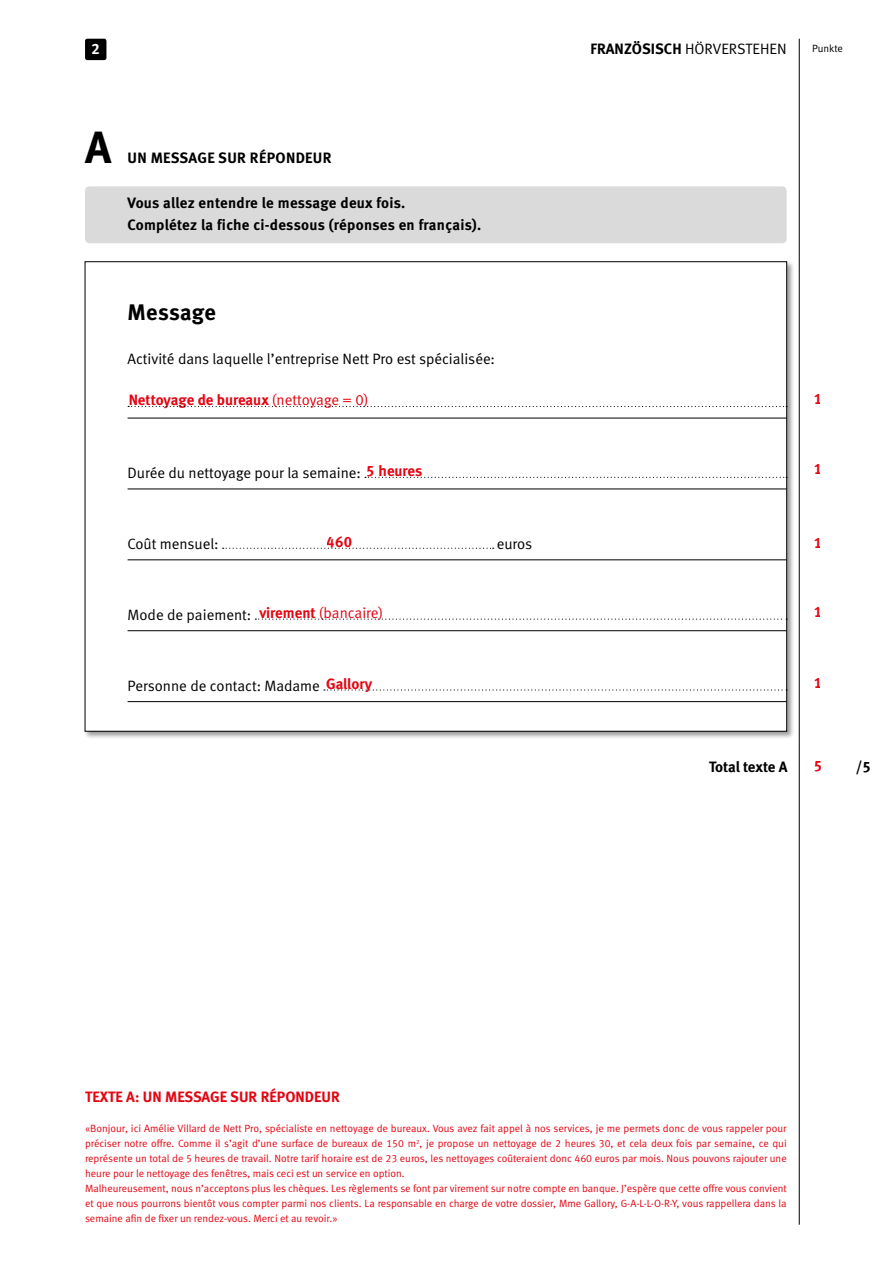
<style>
.page{position:relative;width:893px;height:1263px;background:#fff}
.page>*{position:absolute;margin:0;border:0;box-sizing:border-box;transform-origin:0 0}
.Titel_01_ohne_Linie{font:45px "Meta Bold LF";color:#000}
.Titel_01_ohne_Linie-2{font:22.5px "Meta Bold LF";letter-spacing:.015em;color:#000}
.Titel_01_ohne_Linie-3{font:15px/22.5px "Meta Bold LF";letter-spacing:.02em;color:#000}
.Titel_03{font:15px "Meta Normal LF";color:#000}
.t1{font:15px "Meta Bold LF";color:#e30613}
.Titel_01_ohne_Linie-4{font:15px "Meta Normal LF";color:#000}
.t2{font:15px "Meta Normal LF";color:#e30613}
.Text_mit_Linie_unten{font:15px "Meta Bold LF";letter-spacing:-.01em;color:#000}
.t3{font:15px "Meta Bold LF";color:#fff}
.t4{font:10.5px/15px "Meta Normal LF";color:#e30613}
.t5{font:10.5px "Meta Normal LF";letter-spacing:-.005em;color:#000}
.s1{font-family:"Meta Bold LF"}
.s2{font-family:"Meta Normal LF"}
</style>
<div class="page">
<div style="left:85px;top:39px;width:21px;height:21px;background:#000;border-radius:2px"></div>
<hr style="left:799px;top:39px;width:1px;height:1186px;background:#000">
<div style="left:83px;top:260px;width:711px;height:479px;background:#000;opacity:.4"></div>
<div style="left:85px;top:262px;width:702px;height:469px;background:#fff"></div>
<div style="left:85px;top:186px;width:702px;height:57px;background:#dadada;border-radius:4px"></div>
<hr style="left:128px;top:418px;width:659px;height:1px;background:#000">
<hr style="left:128px;top:489px;width:659px;height:1px;background:#000">
<hr style="left:128px;top:560px;width:659px;height:1px;background:#000">
<hr style="left:128px;top:630px;width:659px;height:1px;background:#000">
<hr style="left:128px;top:701px;width:659px;height:1px;background:#000">
<svg style="left:128px;top:406px;width:659px;height:1px"></svg>
<svg style="left:365px;top:477px;width:422px;height:1px"></svg>
<svg style="left:223px;top:548px;width:271px;height:1px"></svg>
<svg style="left:255px;top:618px;width:532px;height:2px"></svg>
<svg style="left:324px;top:689px;width:463px;height:1px"></svg>
<p class="Titel_01_ohne_Linie-4" style="left:591px;top:41px;width:198px"><span class="s1">FRANZÖSISCH</span> HÖRVERSTEHEN</p>
<p class="t3" style="left:91px;top:40px;width:10px">2</p>
<p class="t5" style="left:812px;top:43px;width:32px">Punkte</p>
<p class="Titel_01_ohne_Linie" style="left:85px;top:120px;width:28px">A</p>
<p class="Titel_01_ohne_Linie-3" style="left:128px;top:146px;width:205px">UN MESSAGE SUR RÉPONDEUR</p>
<p class="Titel_01_ohne_Linie-3" style="left:128px;top:191px;width:355px">Vous allez entendre le message deux fois.<br>Complétez la fiche ci-dessous (réponses en français).</p>
<p class="Titel_01_ohne_Linie-2" style="left:128px;top:299px;width:90px">Message</p>
<p class="Titel_01_ohne_Linie-4" style="left:128px;top:350px;width:369px">Activité dans laquelle l’entreprise Nett Pro est spécialisée:</p>
<h3 class="t1" style="left:129px;top:391px;width:241px">Nettoyage de bureaux <span class="s2">(nettoyage = 0)</span></h3>
<p class="Titel_03" style="left:128px;top:464px;width:235px">Durée du nettoyage pour la semaine:</p>
<h3 class="t1" style="left:367px;top:462px;width:57px">5 heures</h3>
<h3 class="t1" style="left:327px;top:532px;width:27px">460</h3>
<p class="Titel_03" style="left:128px;top:535px;width:93px">Coût mensuel:</p>
<p class="Titel_03" style="left:497px;top:535px;width:37px">euros</p>
<p class="Titel_03" style="left:128px;top:606px;width:125px">Mode de paiement:</p>
<h3 class="t2" style="left:259px;top:604px;width:125px"><span class="s1">virement</span> (bancaire)</h3>
<h3 class="t1" style="left:326px;top:674px;width:48px">Gallory</h3>
<p class="Titel_03" style="left:128px;top:677px;width:194px">Personne de contact: Madame</p>
<h3 class="t1" style="left:813px;top:390px;width:10px">1</h3>
<h3 class="t1" style="left:813px;top:460px;width:10px">1</h3>
<h3 class="t1" style="left:813px;top:533px;width:10px">1</h3>
<h3 class="t1" style="left:813px;top:603px;width:10px">1</h3>
<h3 class="t1" style="left:813px;top:674px;width:10px">1</h3>
<p class="Text_mit_Linie_unten" style="left:709px;top:757px;width:80px">Total texte A</p>
<p class="Text_mit_Linie_unten" style="left:856px;top:757px;width:16px">/5</p>
<h3 class="t1" style="left:813px;top:756px;width:10px">5</h3>
<h3 class="t1" style="left:85px;top:1088px;width:256px">TEXTE A: UN MESSAGE SUR RÉPONDEUR</h3>
<p class="t4" style="left:85px;top:1121px;width:703px">«Bonjour, ici Amélie Villard de Nett Pro, spécialiste en nettoyage de bureaux. Vous avez fait appel à nos services, je me permets donc de vous rappeler pour préciser notre offre. Comme il s’agit d’une surface de bureaux de 150 m<sup>2</sup>, je propose un nettoyage de 2 heures 30, et cela deux fois par semaine, ce qui représente un total de 5 heures de travail. Notre tarif horaire est de 23 euros, les nettoyages coûteraient donc 460 euros par mois. Nous pouvons rajouter une heure pour le nettoyage des fenêtres, mais ceci est un service en option.<br>Malheureusement, nous n’acceptons plus les chèques. Les règlements se font par virement sur notre compte en banque. J’espère que cette offre vous convient et que nous pourrons bientôt vous compter parmi nos clients. La responsable en charge de votre dossier, Mme Gallory, G-A-L-L-O-R-Y, vous rappellera dans la semaine afin de fixer un rendez-vous. Merci et au revoir.»</p>
</div>
